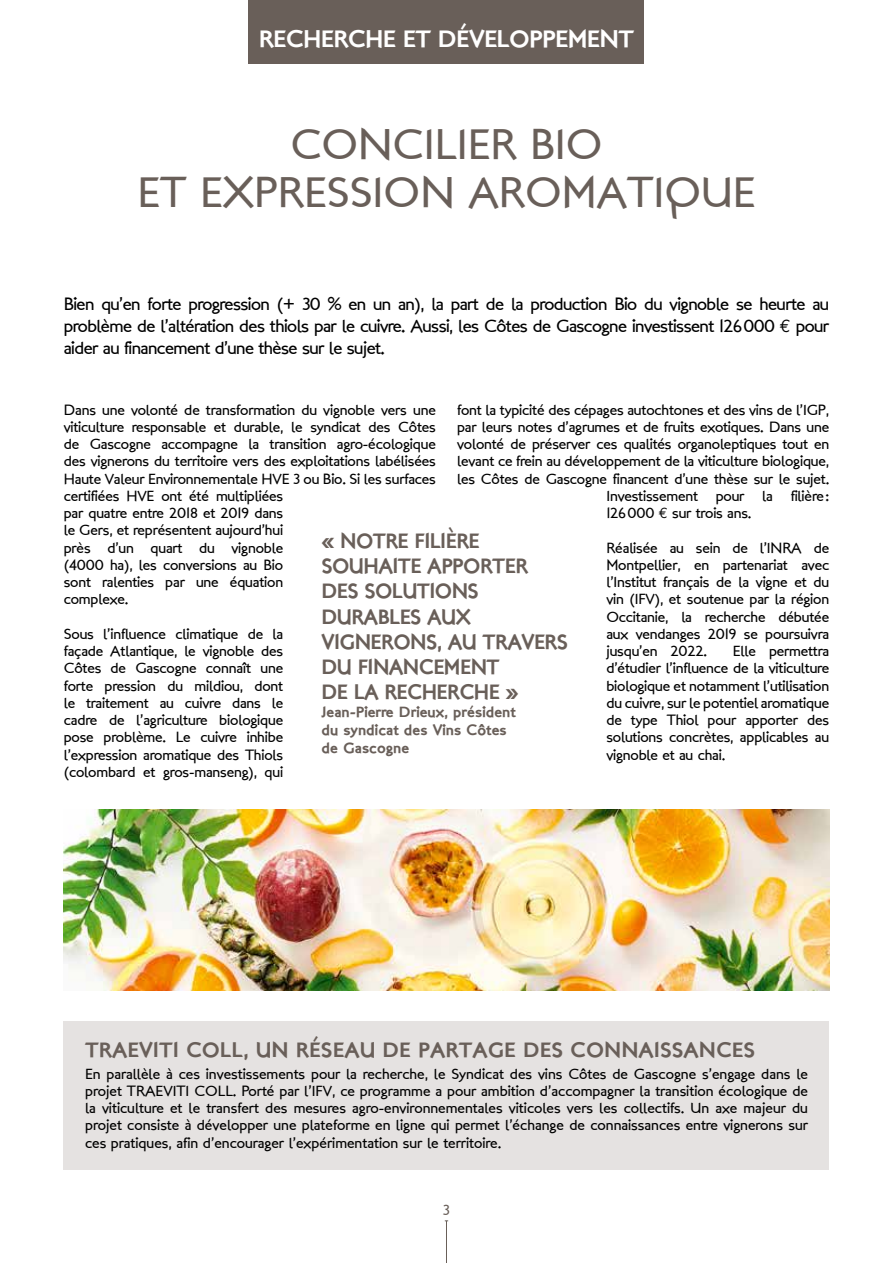
<style>
.page{position:relative;width:893px;height:1263px;background:#fff}
.page>*{position:absolute;margin:0;border:0;box-sizing:border-box;transform-origin:0 0}
.t1{font:43.5px/48px "London Between";color:#695f59;text-align:center}
.t2{font:24px "London Two";letter-spacing:-.03em;color:#fff}
.t3{font:21px/25.2px "London Two";letter-spacing:-.03em;color:#695f59;scale:.96 1}
.t4{font:21px "London Two";color:#695f59}
.t5{font:18px/21.6px "London Between";letter-spacing:-.03em;color:#000;text-align:justify}
.t6{font:15px/17.2px "London Between";letter-spacing:-.01em;color:#000;text-align:justify}
.t7{font:15px/18px "London Two";color:#695f59}
.t8{font:15px "London Between";color:#695f59}
.s1{font-family:"Euro Mono"}
</style>
<div class="page">
<div style="left:249px;top:0;width:395px;height:64px;background:#695f59"></div>
<hr style="left:446px;top:1221px;width:1px;height:42px;background:#695f59">
<div style="left:64px;top:1020px;width:765px;height:149px;background:#e5e2e1"></div>
<img style="left:64px;top:810px;width:765px;height:181px">
<h2 class="t2" style="left:259px;top:23px;width:377px">RECHERCHE ET DÉVELOPPEMENT</h2>
<h1 class="t1" style="left:137px;top:120px;width:620px">CONCILIER BIO<br>ET EXPRESSION AROMATIQUE</h1>
<p class="t5" style="left:64px;top:294px;width:767px">Bien qu’en forte progression (+ 30 % en un an), la part de la production Bio du vignoble se heurte au problème de l’altération des thiols par le cuivre. Aussi, les Côtes de Gascogne investissent 126000 <span class="s1">€</span> pour aider au financement d’une thèse sur le sujet.</p>
<p class="t6" style="left:64px;top:401px;width:374px;text-align:left">Dans une volonté de transformation du vignoble vers une viticulture responsable et durable, le syndicat des Côtes de Gascogne accompagne la transition agro-écologique des vignerons du territoire vers des exploitations labélisées Haute Valeur Environnementale HVE 3 ou Bio. Si les surfaces certifiées HVE ont été multipliées<br>par quatre entre 2018 et 2019 dans<br>le Gers, et représentent aujourd’hui<br>près d’un quart du vignoble<br>(4000 ha), les conversions au Bio<br>sont ralenties par une équation<br>complexe.</p>
<p class="t6" style="left:64px;top:625px;width:221px">Sous l’influence climatique de la façade Atlantique, le vignoble des Côtes de Gascogne connaît une forte pression du mildiou, dont le traitement au cuivre dans le cadre de l’agriculture biologique pose problème. Le cuivre inhibe l’expression aromatique des Thiols (colombard et gros-manseng), qui</p>
<p class="t6" style="left:457px;top:401px;width:374px">font la typicité des cépages autochtones et des vins de l’IGP,</p>
<p class="t6" style="left:457px;top:418px;width:374px">par leurs notes d’agrumes et de fruits exotiques. Dans une</p>
<p class="t6" style="left:457px;top:436px;width:374px">volonté de préserver ces qualités organoleptiques tout en</p>
<p class="t6" style="left:457px;top:453px;width:374px">levant ce frein au développement de la viticulture biologique,</p>
<p class="t6" style="left:457px;top:470px;width:374px">les Côtes de Gascogne financent d’une thèse sur le sujet.</p>
<p class="t6" style="left:606px;top:487px;width:224px">Investissement pour la filière:</p>
<p class="t6" style="left:606px;top:505px;width:147px">126000 <span class="s1">€</span> sur trois ans.</p>
<p class="t6" style="left:606px;top:539px;width:224px">Réalisée au sein de l’INRA de Montpellier, en partenariat avec l’Institut français de la vigne et du vin (IFV), et soutenue par la région Occitanie, la recherche débutée aux vendanges 2019 se poursuivra jusqu’en 2022.</p>
<h3 class="t3" style="left:321px;top:528px;width:258px">« NOTRE FILIÈRE<br>SOUHAITE APPORTER<br>DES SOLUTIONS<br>DURABLES AUX<br>VIGNERONS, AU TRAVERS<br>DU FINANCEMENT<br>DE LA RECHERCHE »</h3>
<p class="t7" style="left:321px;top:703px;width:196px">Jean-Pierre Drieux, président du syndicat des Vins Côtes de Gascogne</p>
<p class="t6" style="left:606px;top:643px;width:224px;text-indent:127px">Elle permettra d’étudier l’influence de la viticulture biologique et notamment l’utilisation du cuivre, sur le potentiel aromatique de type Thiol pour apporter des solutions concrètes, applicables au vignoble et au chai.</p>
<h3 class="t4" style="left:85px;top:1036px;width:672px">TRAEVITI COLL, UN RÉSEAU DE PARTAGE DES CONNAISSANCES</h3>
<p class="t6" style="left:85px;top:1065px;width:724px">En parallèle à ces investissements pour la recherche, le Syndicat des vins Côtes de Gascogne s’engage dans le projet TRAEVITI COLL. Porté par l’IFV, ce programme a pour ambition d’accompagner la transition écologique de la viticulture et le transfert des mesures agro-environnementales viticoles vers les collectifs. Un axe majeur du projet consiste à développer une plateforme en ligne qui permet l’échange de connaissances entre vignerons sur ces pratiques, afin d’encourager l’expérimentation sur le territoire.</p>
<p class="t8" style="left:443px;top:1201px;width:9px">3</p>
</div>
